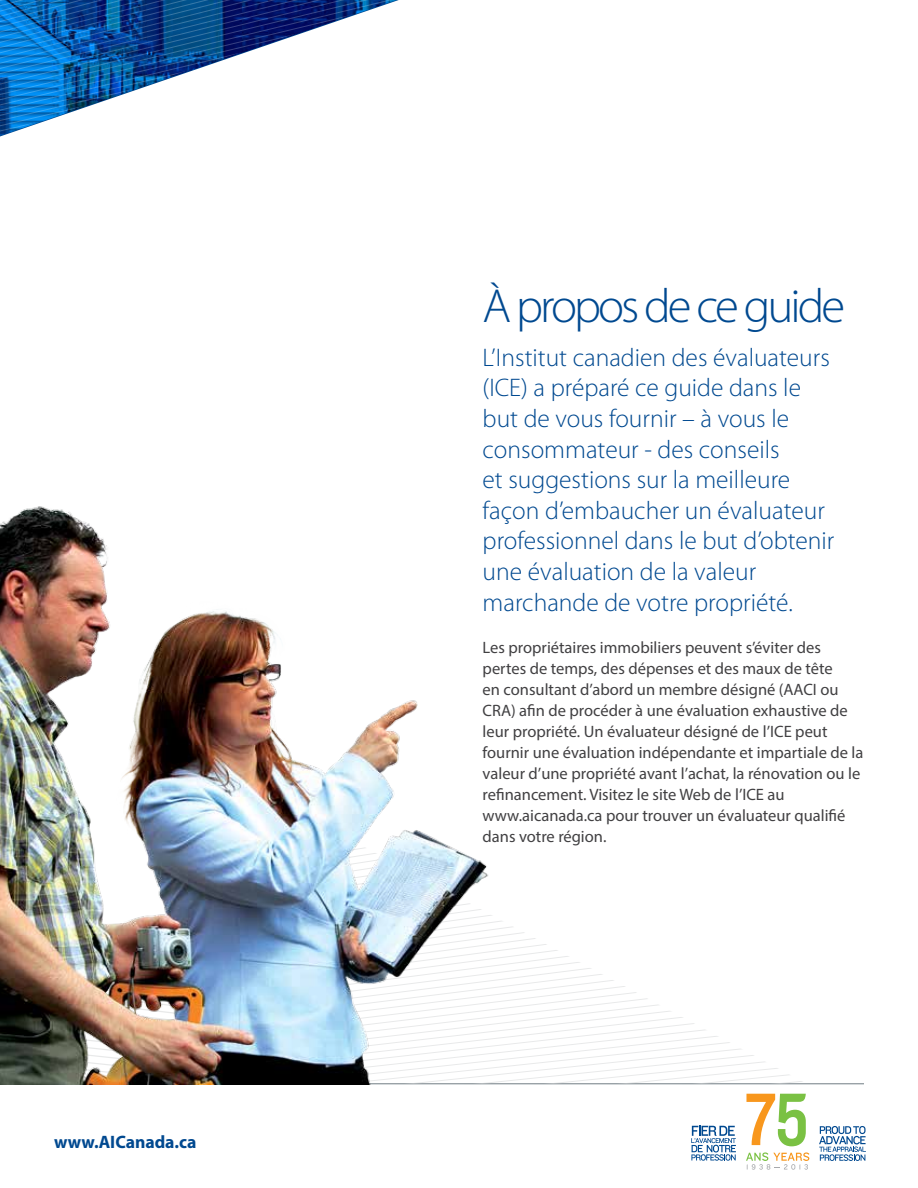
<style>
.page{position:relative;width:918px;height:1188px;background:#fff}
.page>*{position:absolute;margin:0;border:0;box-sizing:border-box;transform-origin:0 0}
.t1{font:300 48px "Myriad Pro";letter-spacing:-.06em;color:#004990}
.t2{font:300 25.5px/30.6px "Myriad Pro";color:#004990}
.t3{font:700 18px "Myriad Pro";color:#004990}
.t4{font:16.5px/21px "Myriad Pro";color:#414042}
</style>
<div class="page">
<hr style="left:54px;top:1083px;width:810px;height:1px;background:#707c84">
<svg style="left:746px;top:1094px;width:60px;height:52px"></svg>
<svg style="left:746px;top:1152px;width:63px;height:18px"></svg>
<svg style="left:691px;top:1126px;width:45px;height:35px"></svg>
<svg style="left:819px;top:1126px;width:47px;height:35px"></svg>
<svg style="left:0;top:113px;width:69px;height:5px"></svg>
<svg style="left:0;top:108px;width:83px;height:5px"></svg>
<svg style="left:0;top:103px;width:98px;height:5px"></svg>
<svg style="left:0;top:98px;width:112px;height:5px"></svg>
<svg style="left:0;top:93px;width:127px;height:5px"></svg>
<svg style="left:0;top:89px;width:139px;height:4px"></svg>
<svg style="left:0;top:84px;width:153px;height:5px"></svg>
<svg style="left:0;top:79px;width:168px;height:5px"></svg>
<svg style="left:0;top:74px;width:183px;height:5px"></svg>
<svg style="left:0;top:69px;width:197px;height:5px"></svg>
<img style="left:0;top:0;width:399px;height:69px">
<svg style="left:525px;top:1077px;width:283px;height:7px"></svg>
<img style="left:0;top:506px;width:525px;height:578px">
<p class="t3" style="left:54px;top:1130px;width:144px">www.AICanada.ca</p>
<h1 class="t1" style="left:483px;top:280px;width:364px">À propos de ce guide</h1>
<p class="t2" style="left:483px;top:342px;width:353px">L’Institut canadien des évaluateurs (ICE) a préparé ce guide dans le but de vous fournir – à vous le consommateur - des conseils<br>et suggestions sur la meilleure façon d’embaucher un évaluateur professionnel dans le but d’obtenir une évaluation de la valeur marchande de votre propriété.</p>
<p class="t4" style="left:483px;top:636px;width:382px">Les propriétaires immobiliers peuvent s’éviter des pertes de temps, des dépenses et des maux de tête<br>en consultant d’abord un membre désigné (AACI ou CRA) afin de procéder à une évaluation exhaustive de leur propriété. Un évaluateur désigné de l’ICE peut fournir une évaluation indépendante et impartiale de la valeur d’une propriété avant l’achat, la rénovation ou le refinancement. Visitez le site Web de l’ICE au www.aicanada.ca pour trouver un évaluateur qualifié dans votre région.</p>
</div>
